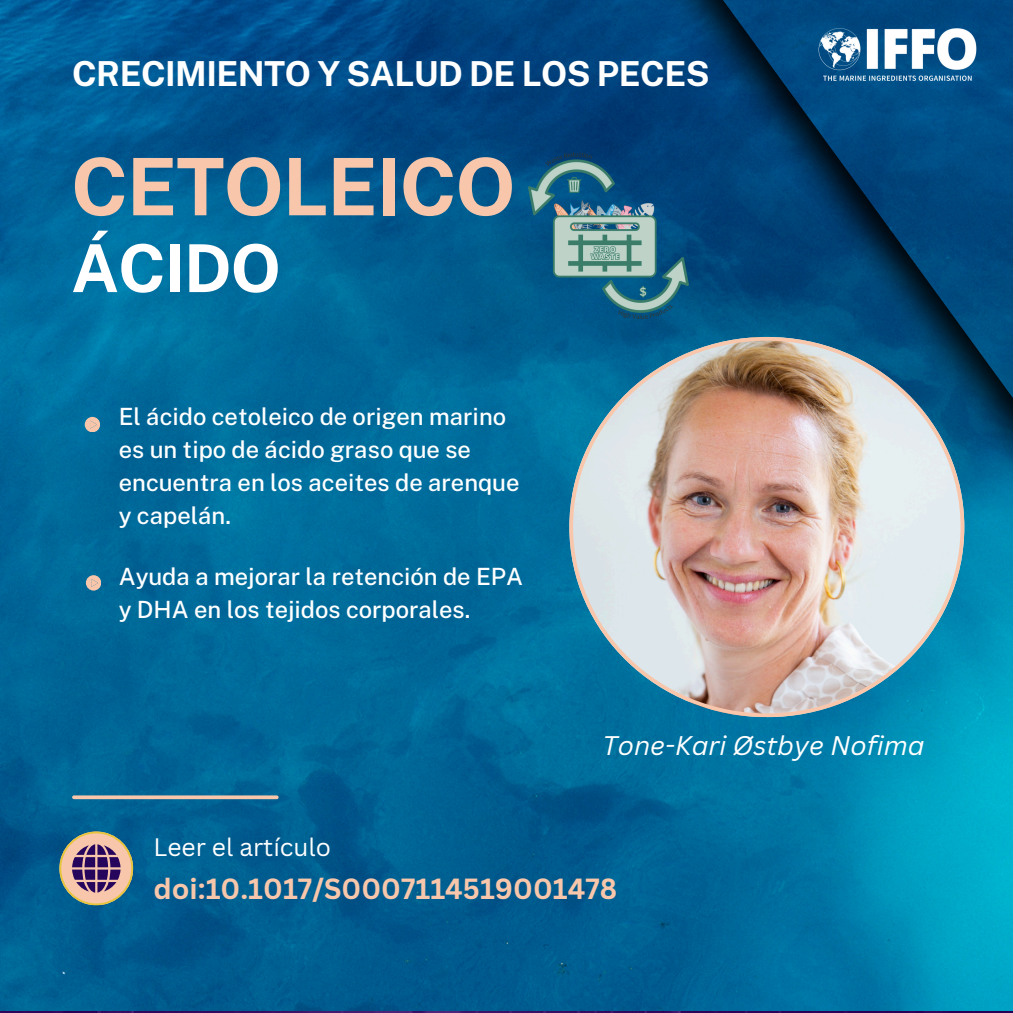
<style>
.page{position:relative;width:1013px;height:1013px;background:#fff}
.page>*{position:absolute;margin:0;border:0;box-sizing:border-box;transform-origin:0 0}
.t1{font:700 79.25px "Public Sans";letter-spacing:-.015em;color:#f8c7ab}
.t2{font:700 66.12px "Public Sans";letter-spacing:-.015em;color:#fff}
.t3{font:700 34.38px "Public Sans";letter-spacing:-.015em;color:#fff}
.t4{font:700 28.38px "Canva Sans";color:#f8c7ab}
.t5{font:italic 26.25px "Canva Sans";color:#fff}
.t6{font:24.62px "Canva Sans";color:#fff}
.t7{font:500 23.75px/32.8px "Public Sans";color:#fff}
</style>
<div class="page">
<img style="left:0;top:0;width:1012px;height:1010px">
<svg style="left:569px;top:337px;width:395px;height:379px;background:#82abb9"></svg>
<svg style="left:85px;top:417px;width:15px;height:15px"></svg>
<svg style="left:59px;top:831px;width:74px;height:74px;background:#91838a"></svg>
<svg style="left:86px;top:575px;width:15px;height:15px"></svg>
<svg style="left:74px;top:795px;width:203px;height:4px"></svg>
<img style="left:608px;top:0;width:404px;height:620px">
<img style="left:818px;top:28px;width:158px;height:53px">
<img style="left:528px;top:153px;width:160px;height:165px">
<h3 class="t3" style="left:72px;top:54px;width:639px">CRECIMIENTO Y SALUD DE LOS PECES</h3>
<h1 class="t1" style="left:71px;top:140px;width:446px">CETOLEICO</h1>
<p class="t2" style="left:71px;top:229px;width:211px">ÁCIDO</p>
<h2 class="t7" style="left:119px;top:400px;width:402px">El ácido cetoleico de origen marino es un tipo de ácido graso que se encuentra en los aceites de arenque y capelán.</h2>
<p class="t7" style="left:119px;top:559px;width:406px">Ayuda a mejorar la retención de EPA y DHA en los tejidos corporales.</p>
<h6 class="t5" style="left:602px;top:726px;width:324px">Tone-Kari Østbye Nofima</h6>
<p class="t6" style="left:154px;top:829px;width:179px">Leer el artículo</p>
<p class="t4" style="left:154px;top:868px;width:465px">doi:10.1017/S0007114519001478</p>
</div>
